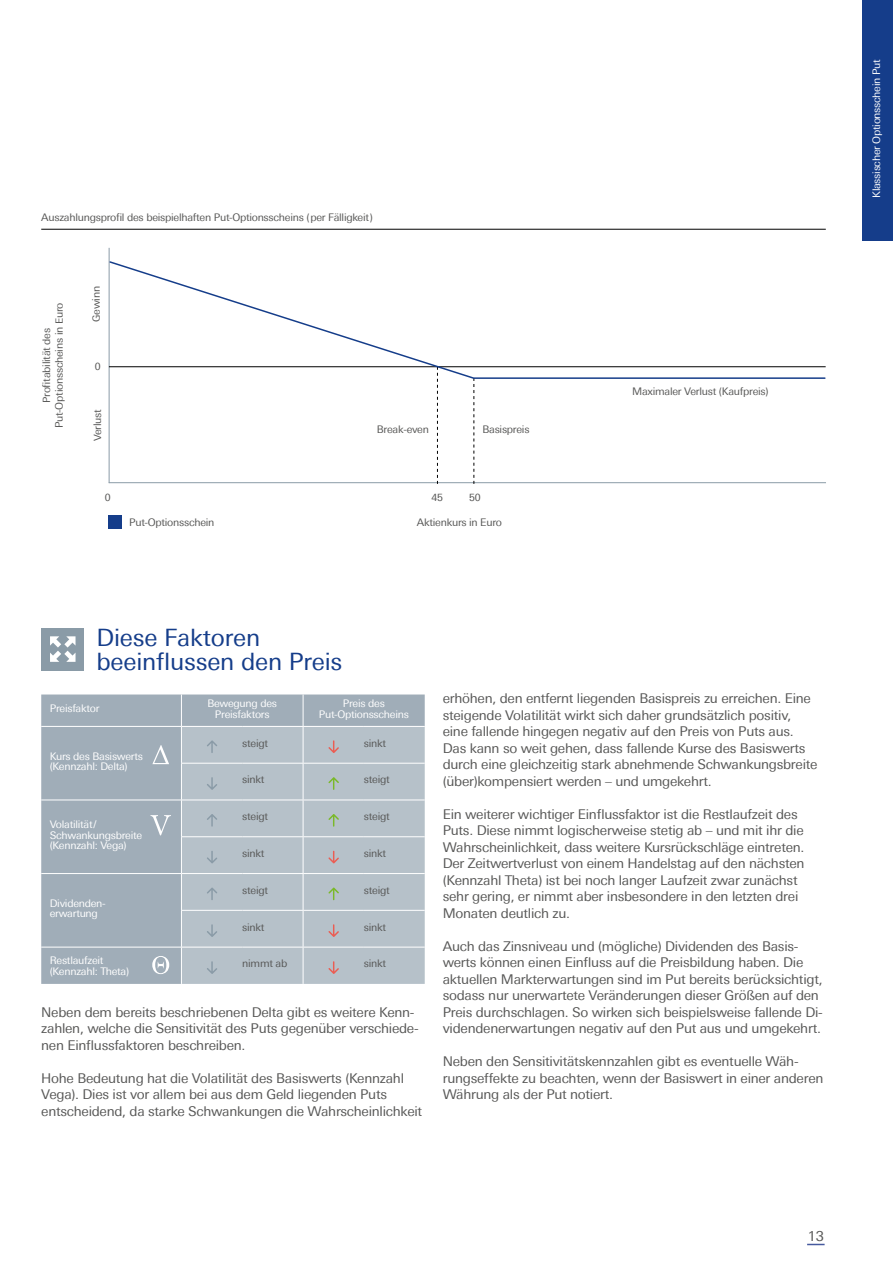
<style>
.page{position:relative;width:893px;height:1263px;background:#fff}
.page>*{position:absolute;margin:0;border:0;box-sizing:border-box;transform-origin:0 0}
.t1{font:24px/24px "Univers Deutsche Bank";letter-spacing:-.01em;color:#153d8a}
.t2{font:14.4px "Univers Deutsche Bank Mod";color:#575756}
.t3{font:13.5px/16.5px "Univers Deutsche Bank";letter-spacing:-.02em;color:#575756}
.t4{font:10.5px "Univers Deutsche Bank";letter-spacing:-.025em;color:#575756}
.t5{font:10.5px/10.5px "Univers Deutsche Bank";letter-spacing:-.025em;color:#fff}
.t6{font:10.5px "Univers Deutsche Bank Mod";letter-spacing:-.025em;color:#575756}
.s1{font-family:"Univers Deutsche Bank Mod"}
</style>
<div class="page">
<svg style="left:807px;top:1244px;width:18px;height:1px"></svg>
<hr style="left:41px;top:229px;width:785px;height:1px;background:#000">
<div style="left:108px;top:515px;width:14px;height:14px;background:#153d8a"></div>
<hr style="left:109px;top:482px;width:717px;height:1px;background:#8a9ba7">
<hr style="left:109px;top:248px;width:1px;height:235px;background:#8a9ba7">
<svg style="left:473px;top:380px;width:1px;height:104px"></svg>
<svg style="left:437px;top:380px;width:1px;height:104px"></svg>
<svg style="left:108px;top:260px;width:718px;height:120px"></svg>
<div style="left:41px;top:628px;width:43px;height:42px;background:#8a9ba7"></div>
<svg style="left:50px;top:636px;width:26px;height:26px"></svg>
<div style="left:41px;top:694px;width:384px;height:290px;background:#a0adb8"></div>
<div style="left:182px;top:727px;width:243px;height:257px;background:#b6c1c9"></div>
<hr style="left:181px;top:694px;width:1px;height:32px;background:#fff">
<hr style="left:303px;top:694px;width:1px;height:32px;background:#fff">
<hr style="left:41px;top:726px;width:140px;height:1px;background:#fff">
<hr style="left:181px;top:726px;width:61px;height:1px;background:#fff">
<hr style="left:181px;top:727px;width:1px;height:36px;background:#fff">
<hr style="left:242px;top:726px;width:61px;height:1px;background:#fff">
<hr style="left:303px;top:763px;width:61px;height:1px;background:#fff">
<hr style="left:303px;top:763px;width:1px;height:37px;background:#fff">
<hr style="left:181px;top:800px;width:61px;height:1px;background:#fff">
<hr style="left:181px;top:800px;width:1px;height:36px;background:#fff">
<hr style="left:303px;top:800px;width:1px;height:36px;background:#fff">
<hr style="left:181px;top:873px;width:61px;height:1px;background:#fff">
<hr style="left:181px;top:874px;width:1px;height:36px;background:#fff">
<hr style="left:303px;top:873px;width:61px;height:1px;background:#fff">
<hr style="left:303px;top:874px;width:1px;height:36px;background:#fff">
<hr style="left:303px;top:726px;width:61px;height:1px;background:#fff">
<hr style="left:181px;top:763px;width:61px;height:1px;background:#fff">
<hr style="left:181px;top:763px;width:1px;height:37px;background:#fff">
<hr style="left:303px;top:800px;width:61px;height:1px;background:#fff">
<hr style="left:181px;top:836px;width:61px;height:1px;background:#fff">
<hr style="left:181px;top:837px;width:1px;height:36px;background:#fff">
<hr style="left:303px;top:836px;width:61px;height:1px;background:#fff">
<hr style="left:181px;top:910px;width:61px;height:1px;background:#fff">
<hr style="left:181px;top:911px;width:1px;height:36px;background:#fff">
<hr style="left:303px;top:910px;width:61px;height:1px;background:#fff">
<hr style="left:181px;top:947px;width:61px;height:1px;background:#fff">
<hr style="left:181px;top:947px;width:1px;height:37px;background:#fff">
<hr style="left:303px;top:947px;width:61px;height:1px;background:#fff">
<hr style="left:41px;top:800px;width:140px;height:1px;background:#fff">
<hr style="left:41px;top:873px;width:140px;height:1px;background:#fff">
<hr style="left:364px;top:763px;width:61px;height:1px;background:#fff">
<hr style="left:364px;top:873px;width:61px;height:1px;background:#fff">
<hr style="left:41px;top:947px;width:140px;height:1px;background:#fff">
<hr style="left:364px;top:726px;width:61px;height:1px;background:#fff">
<hr style="left:242px;top:763px;width:61px;height:1px;background:#fff">
<hr style="left:242px;top:800px;width:61px;height:1px;background:#fff">
<hr style="left:364px;top:800px;width:61px;height:1px;background:#fff">
<hr style="left:242px;top:836px;width:61px;height:1px;background:#fff">
<hr style="left:364px;top:836px;width:61px;height:1px;background:#fff">
<hr style="left:242px;top:873px;width:61px;height:1px;background:#fff">
<hr style="left:242px;top:910px;width:61px;height:1px;background:#fff">
<hr style="left:364px;top:910px;width:61px;height:1px;background:#fff">
<hr style="left:242px;top:947px;width:61px;height:1px;background:#fff">
<hr style="left:364px;top:947px;width:61px;height:1px;background:#fff">
<hr style="left:303px;top:727px;width:1px;height:36px;background:#fff">
<hr style="left:303px;top:837px;width:1px;height:36px;background:#fff">
<hr style="left:303px;top:911px;width:1px;height:36px;background:#fff">
<hr style="left:303px;top:947px;width:1px;height:37px;background:#fff">
<svg style="left:207px;top:740px;width:10px;height:13px"></svg>
<svg style="left:328px;top:740px;width:11px;height:13px"></svg>
<svg style="left:207px;top:777px;width:10px;height:13px"></svg>
<svg style="left:328px;top:777px;width:11px;height:13px"></svg>
<svg style="left:207px;top:814px;width:10px;height:13px"></svg>
<svg style="left:328px;top:814px;width:11px;height:13px"></svg>
<svg style="left:207px;top:851px;width:10px;height:12px"></svg>
<svg style="left:328px;top:851px;width:11px;height:12px"></svg>
<svg style="left:207px;top:887px;width:10px;height:13px"></svg>
<svg style="left:328px;top:887px;width:11px;height:13px"></svg>
<svg style="left:207px;top:924px;width:10px;height:13px"></svg>
<svg style="left:328px;top:924px;width:11px;height:13px"></svg>
<svg style="left:207px;top:961px;width:10px;height:13px"></svg>
<svg style="left:328px;top:961px;width:11px;height:13px"></svg>
<svg style="left:152px;top:745px;width:17px;height:19px"></svg>
<svg style="left:152px;top:956px;width:17px;height:18px"></svg>
<svg style="left:150px;top:815px;width:21px;height:20px"></svg>
<div style="left:862px;top:0;width:31px;height:241px;background:#153d8a"></div>
<p class="t4" style="left:41px;top:211px;width:333px">Auszahlungsprofil des beispielhaften Put-Optionsscheins (per Fälligkeit)</p>
<p class="t4" style="left:53px;top:428px;width:127px;rotate:-90deg">Put-Optionsscheins <span class="s1">in Euro</span></p>
<p class="t6" style="left:40px;top:403px;width:76px;rotate:-90deg">Profitabilität des</p>
<p class="t6" style="left:90px;top:322px;width:37px;rotate:-90deg">Gewinn</p>
<p class="t6" style="left:95px;top:360px;width:7px">0</p>
<p class="t6" style="left:91px;top:441px;width:33px;rotate:-90deg">Verlust</p>
<p class="t4" style="left:377px;top:423px;width:54px">Break-even</p>
<p class="t4" style="left:482px;top:423px;width:49px">Basispreis</p>
<p class="t6" style="left:105px;top:492px;width:7px">0</p>
<p class="t6" style="left:432px;top:492px;width:13px">45</p>
<p class="t6" style="left:469px;top:492px;width:13px">50</p>
<p class="t4" style="left:129px;top:516px;width:87px">Put-Optionsschein</p>
<p class="t4" style="left:417px;top:516px;width:87px">Aktienkurs in Euro</p>
<p class="t4" style="left:632px;top:385px;width:138px">Maximaler Verlust (Kaufpreis)</p>
<h1 class="t1" style="left:97px;top:625px;width:247px">Diese Faktoren beeinflussen den Preis</h1>
<p class="t5" style="left:50px;top:703px;width:51px">Preisfaktor</p>
<p class="t5" style="left:207px;top:698px;width:71px;text-align:center">Bewegung des<br>Preisfaktors</p>
<p class="t5" style="left:319px;top:698px;width:92px;text-align:center">Preis des<br>Put-Optionsscheins</p>
<p class="t5" style="left:50px;top:751px;width:95px">Kurs des Basiswerts (Kennzahl: Delta)</p>
<p class="t4" style="left:242px;top:737px;width:27px">steigt</p>
<p class="t4" style="left:364px;top:737px;width:24px">sinkt</p>
<p class="t4" style="left:242px;top:774px;width:24px">sinkt</p>
<p class="t4" style="left:364px;top:774px;width:27px">steigt</p>
<p class="t5" style="left:50px;top:819px;width:94px">Volatilität/<br>Schwankungsbreite (Kennzahl: Vega)</p>
<p class="t5" style="left:50px;top:898px;width:58px">Dividenden&shy;erwartung</p>
<p class="t4" style="left:242px;top:810px;width:27px">steigt</p>
<p class="t4" style="left:364px;top:810px;width:27px">steigt</p>
<p class="t4" style="left:242px;top:847px;width:24px">sinkt</p>
<p class="t4" style="left:364px;top:847px;width:24px">sinkt</p>
<p class="t4" style="left:242px;top:884px;width:27px">steigt</p>
<p class="t4" style="left:364px;top:884px;width:27px">steigt</p>
<p class="t4" style="left:242px;top:921px;width:24px">sinkt</p>
<p class="t4" style="left:364px;top:921px;width:24px">sinkt</p>
<p class="t5" style="left:50px;top:955px;width:81px">Restlaufzeit (Kennzahl: Theta)</p>
<p class="t4" style="left:242px;top:957px;width:47px">nimmt ab</p>
<p class="t4" style="left:364px;top:957px;width:24px">sinkt</p>
<p class="t3" style="left:41px;top:1004px;width:379px">Neben dem bereits beschriebenen Delta gibt es weitere Kenn&shy;zahlen, welche die Sensitivität des Puts gegenüber verschiede&shy;nen Einflussfaktoren beschreiben.</p>
<p class="t3" style="left:41px;top:1070px;width:382px">Hohe Bedeutung hat die Volatilität des Basiswerts (Kennzahl<br>Vega). Dies ist vor allem bei aus dem Geld liegenden Puts entscheidend, da starke Schwankungen die Wahrscheinlichkeit</p>
<p class="t3" style="left:443px;top:690px;width:376px">erhöhen, den entfernt liegenden Basispreis zu erreichen. Eine steigende Volatilität wirkt sich daher grundsätzlich positiv, eine fallende hingegen negativ auf den Preis von Puts aus.<br>Das kann so weit gehen, dass fallende Kurse des Basiswerts durch eine gleichzeitig stark abnehmende Schwankungsbreite (über)kompensiert werden – und umgekehrt.</p>
<p class="t3" style="left:443px;top:806px;width:363px">Ein weiterer wichtiger Einflussfaktor ist die Restlaufzeit des Puts. Diese nimmt logischerweise stetig ab – und mit ihr die Wahrscheinlichkeit, dass weitere Kursrückschläge eintreten.<br>Der Zeitwertverlust von einem Handelstag auf den nächsten (Kennzahl Theta) ist bei noch langer Laufzeit zwar zunächst sehr gering, er nimmt aber insbesondere in den letzten drei Monaten deutlich zu.</p>
<p class="t3" style="left:443px;top:938px;width:382px">Auch das Zinsniveau und (mögliche) Dividenden des Basis&shy;werts können einen Einfluss auf die Preisbildung haben. Die aktuellen Markterwartungen sind im Put bereits berücksichtigt, sodass nur unerwartete Veränderungen dieser Größen auf den Preis durchschlagen. So wirken sich beispielsweise fallende Di&shy;videndenerwartungen negativ auf den Put aus und umgekehrt.</p>
<p class="t3" style="left:443px;top:1053px;width:382px">Neben den Sensitivitätskennzahlen gibt es eventuelle Wäh&shy;rungseffekte zu beachten, wenn der Basiswert in einer anderen<br>Währung als der Put notiert.</p>
<p class="t2" style="left:808px;top:1227px;width:17px">13</p>
<p class="t5" style="left:871px;top:198px;width:140px;rotate:-90deg">Klassischer Optionsschein Put</p>
</div>
